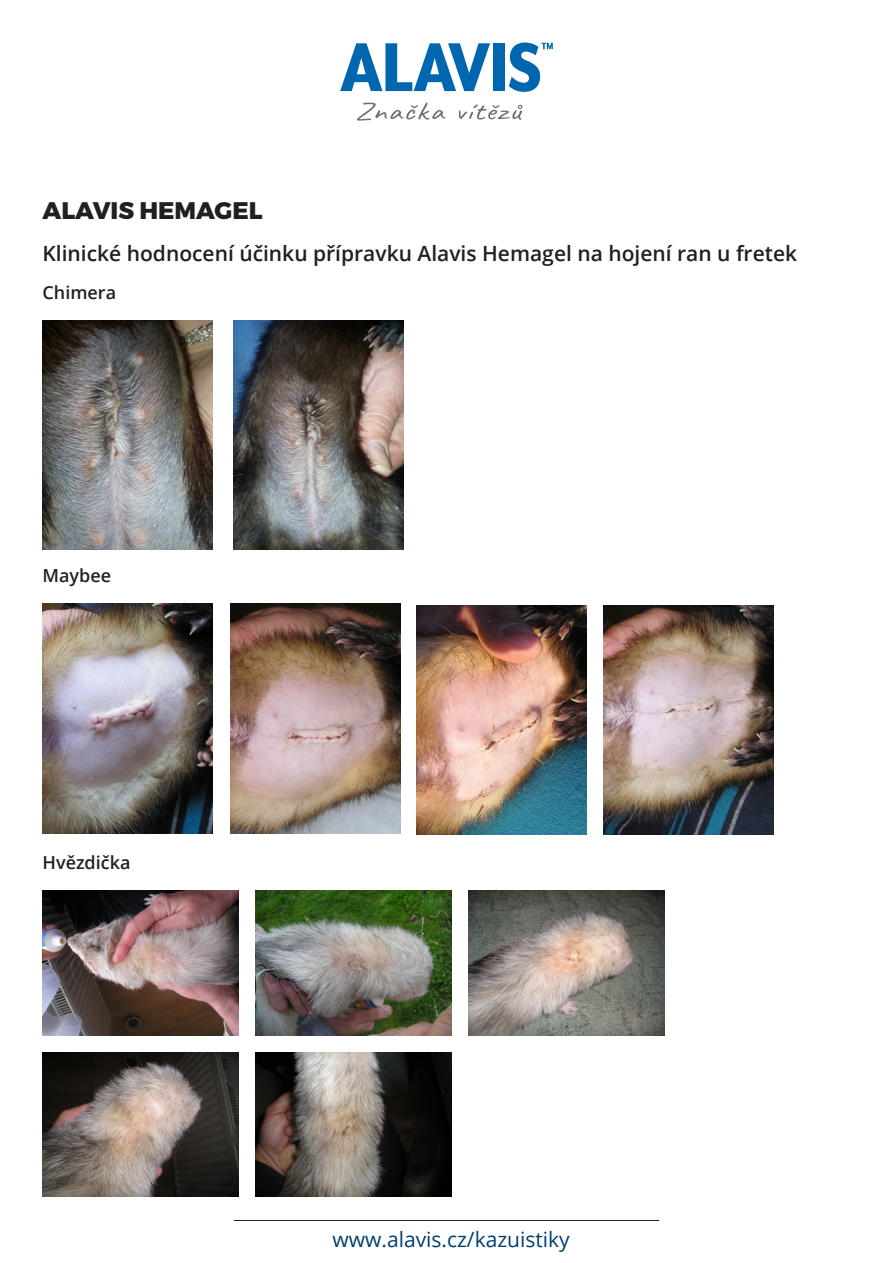
<style>
.page{position:relative;width:893px;height:1263px;background:#fff}
.page>*{position:absolute;margin:0;border:0;box-sizing:border-box;transform-origin:0 0}
.t1{font:800 24px "Montserrat";color:#231f20}
.t2{font:600 21px "Open Sans";color:#231f20}
.t3{font:21px "Open Sans";color:#003e6f}
.t4{font:600 18px "Open Sans";color:#231f20}
</style>
<div class="page">
<hr style="left:234px;top:1220px;width:425px;height:1px;background:#231f20">
<svg style="left:340px;top:43px;width:150px;height:48px"></svg>
<div style="left:493px;top:43px;width:12px;height:48px;background:#0066b0"></div>
<svg style="left:509px;top:43px;width:44px;height:49px"></svg>
<svg style="left:357px;top:103px;width:88px;height:18px"></svg>
<svg style="left:459px;top:105px;width:63px;height:15px"></svg>
<img style="left:43px;top:320px;width:170px;height:230px">
<img style="left:234px;top:320px;width:170px;height:230px">
<img style="left:43px;top:604px;width:170px;height:229px">
<img style="left:230px;top:604px;width:170px;height:229px">
<img style="left:417px;top:605px;width:170px;height:230px">
<img style="left:603px;top:605px;width:170px;height:230px">
<img style="left:43px;top:890px;width:195px;height:145px">
<img style="left:255px;top:890px;width:196px;height:145px">
<img style="left:468px;top:890px;width:196px;height:145px">
<img style="left:43px;top:1052px;width:195px;height:145px">
<img style="left:255px;top:1052px;width:196px;height:145px">
<p class="t1" style="left:43px;top:195px;width:222px">ALAVIS HEMAGEL</p>
<p class="t2" style="left:43px;top:239px;width:756px">Klinické hodnocení účinku přípravku Alavis Hemagel na hojení ran u fretek</p>
<p class="t4" style="left:43px;top:280px;width:75px">Chimera</p>
<p class="t4" style="left:43px;top:563px;width:70px">Maybee</p>
<p class="t4" style="left:43px;top:850px;width:90px">Hvězdička</p>
<p class="t3" style="left:332px;top:1224px;width:239px">www.alavis.cz/kazuistiky</p>
</div>
